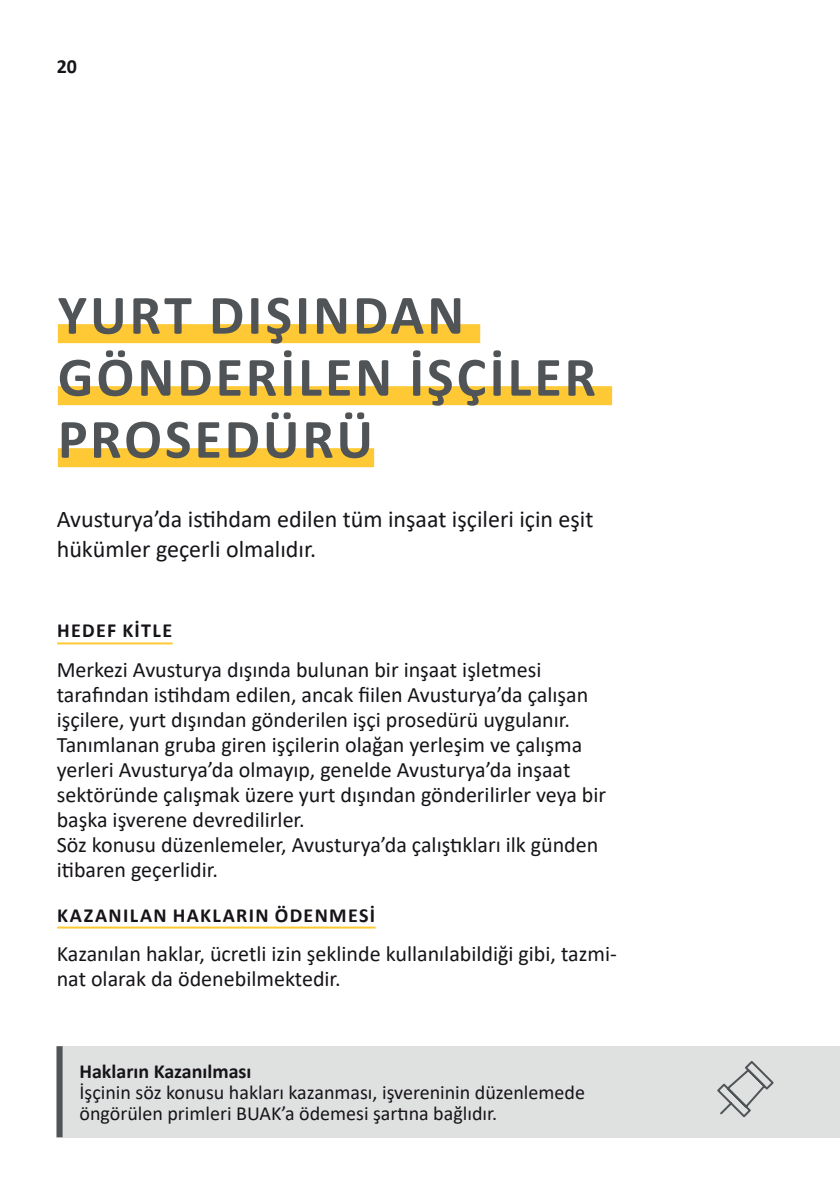
<style>
.page{position:relative;width:840px;height:1191px;background:#fff}
.page>*{position:absolute;margin:0;border:0;box-sizing:border-box;transform-origin:0 0}
.t1{font:700 56px/62px "Calibri";letter-spacing:.055em;color:#505457}
.t2{font:24px/30px "Calibri";color:#171419}
.t3{font:22px/25px "Calibri";color:#171419}
.t4{font:20px/21px "Calibri";color:#171419}
.t5{font:700 20px "Calibri";letter-spacing:.065em;color:#171419}
.t6{font:700 20px "Calibri";color:#171419}
</style>
<div class="page">
<div style="left:58px;top:324px;width:422px;height:19px;background:#fec935"></div>
<div style="left:58px;top:386px;width:553px;height:19px;background:#fec935"></div>
<div style="left:58px;top:448px;width:316px;height:19px;background:#fec935"></div>
<hr style="left:57px;top:642px;width:115px;height:2px;background:#fec935">
<hr style="left:57px;top:926px;width:318px;height:2px;background:#fec935">
<div style="left:57px;top:1046px;width:782px;height:91px;background:#dfe1e1"></div>
<div style="left:57px;top:1046px;width:6px;height:91px;background:#505457"></div>
<svg style="left:717px;top:1061px;width:57px;height:57px"></svg>
<p class="t5" style="left:57px;top:52px;width:22px">20</p>
<h1 class="t1" style="left:58px;top:283px;width:539px">YURT DIŞINDAN<br>GÖNDERİLEN İŞÇİLER<br>PROSEDÜRÜ</h1>
<p class="t2" style="left:57px;top:504px;width:538px">Avusturya’da istihdam edilen tüm inşaat işçileri için eşit hükümler geçerli olmalıdır.</p>
<p class="t5" style="left:57px;top:616px;width:116px">HEDEF KİTLE</p>
<p class="t3" style="left:57px;top:656px;width:550px">Merkezi Avusturya dışında bulunan bir inşaat işletmesi tarafından istihdam edilen, ancak fiilen Avusturya’da çalışan işçilere, yurt dışından gönderilen işçi prosedürü uygulanır.<br>Tanımlanan gruba giren işçilerin olağan yerleşim ve çalışma yerleri Avusturya’da olmayıp, genelde Avusturya’da inşaat sektöründe çalışmak üzere yurt dışından gönderilirler veya bir başka işverene devredilirler.<br>Söz konusu düzenlemeler, Avusturya’da çalıştıkları ilk günden itibaren geçerlidir.</p>
<p class="t5" style="left:57px;top:900px;width:319px">KAZANILAN HAKLARIN ÖDENMESİ</p>
<p class="t3" style="left:57px;top:940px;width:561px">Kazanılan haklar, ücretli izin şeklinde kullanılabildiği gibi, tazmi&shy;nat olarak da ödenebilmektedir.</p>
<p class="t6" style="left:79px;top:1057px;width:173px">Hakların Kazanılması</p>
<p class="t4" style="left:79px;top:1081px;width:506px">İşçinin söz konusu hakları kazanması, işvereninin düzenlemede öngörülen primleri BUAK’a ödemesi şartına bağlıdır.</p>
</div>
